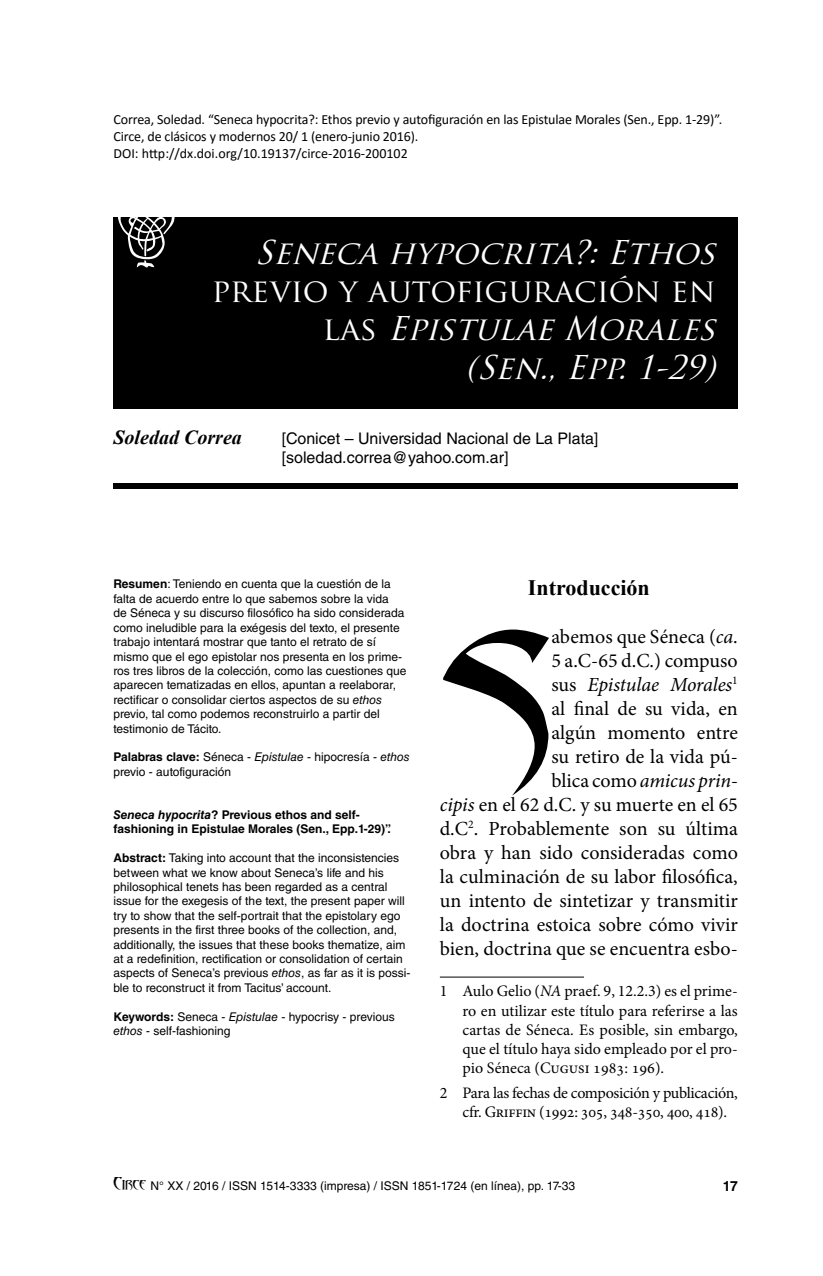
<style>
.page{position:relative;width:823px;height:1276px;background:#fff}
.page>*{position:absolute;margin:0;border:0;box-sizing:border-box;transform-origin:0 0}
.t1{font:194.4px "Abaddon";color:#000}
.t2{font:italic 32px "Trajan Pro";color:#fff}
.t3{font:32px "Trajan Pro";color:#fff}
.t4{font:700 22px "Times New Roman";color:#000}
.t5{font:20px/24px "Minion Pro";color:#000;text-align:right}
.t6{font:italic 700 20px "Times New Roman";color:#000}
.t7{font:16px/19.2px "Minion Pro";letter-spacing:-.01em;color:#000;text-align:justify}
.t8{font:16px/19.2px "Helvetica LT Std";color:#000}
.t9{font:14px/16.8px "Calibri";letter-spacing:-.01em;color:#000}
.t10{font:700 14px "Helvetica LT Std";color:#000}
.t11{font:12px/14.4px "Helvetica LT Std";color:#000}
.t12{font:700 12px/14.4px "Helvetica LT Std";color:#000}
.s1{font-style:normal}
.s2{font-weight:700}
.s3{font-style:italic}
.s4{font-family:"Abaddon";font-size:16px}
</style>
<div class="page">
<hr style="left:439px;top:976px;width:144px;height:1px;background:#000">
<div style="left:113px;top:217px;width:624px;height:192px;background:#000"></div>
<div style="left:113px;top:483px;width:624px;height:5px;background:#000"></div>
<svg style="left:118px;top:217px;width:56px;height:50px"></svg>
<p class="t9" style="left:113px;top:110px;width:610px">Correa, Soledad. “Seneca hypocrita?: Ethos previo y autofiguración en las Epistulae Morales (Sen., Epp. 1-29)”.<br>Circe, de clásicos y modernos 20/ 1 (enero-junio 2016).<br>DOI: http://dx.doi.org/10.19137/circe-2016-200102</p>
<h2 class="t2" style="left:255px;top:232px;width:472px">Senecahypocrita?:Ethos</h2>
<h2 class="t3" style="left:212px;top:270px;width:504px">PREVIO Y AUTOFIGURACIÓN EN</h2>
<h2 class="t2" style="left:322px;top:308px;width:404px"><span class="s1">L A S</span> EpistulaeMorales</h2>
<h2 class="t2" style="left:465px;top:347px;width:262px">(Sen.,Epp.1-29)</h2>
<h3 class="t6" style="left:113px;top:423px;width:130px">Soledad Correa</h3>
<h3 class="t8" style="left:281px;top:428px;width:318px">[Conicet – Universidad Nacional de La Plata] [soledad.correa@yahoo.com.ar]</h3>
<p class="t11" style="left:113px;top:577px;width:294px"><span class="s2">Resumen</span>: Teniendo en cuenta que la cuestión de la falta de acuerdo entre lo que sabemos sobre la vida<br>de Séneca y su discurso filosófico ha sido considerada como ineludible para la exégesis del texto, el presente trabajo intentará mostrar que tanto el retrato de sí mismo que el ego epistolar nos presenta en los prime&shy;ros tres libros de la colección, como las cuestiones que aparecen tematizadas en ellos, apuntan a reelaborar, rectificar o consolidar ciertos aspectos de su <span class="s3">ethos </span>previo, tal como podemos reconstruirlo a partir del testimonio de Tácito.</p>
<p class="t11" style="left:113px;top:750px;width:297px"><span class="s2">Palabras clave:</span> Séneca - <span class="s3">Epistulae</span> - hipocresía - <span class="s3">ethos </span>previo - autofiguración</p>
<p class="t12" style="left:113px;top:807px;width:279px"><span class="s3">Seneca hypocrita</span>? Previous ethos and self&shy;fashioning in Epistulae Morales (Sen., Epp.1-29)”.</p>
<p class="t11" style="left:113px;top:850px;width:298px"><span class="s2">Abstract:</span> Taking into account that the inconsistencies between what we know about Seneca’s life and his philosophical tenets has been regarded as a central issue for the exegesis of the text, the present paper will try to show that the self-portrait that the epistolary ego presents in the first three books of the collection, and, additionally, the issues that these books thematize, aim at a redefinition, rectification or consolidation of certain aspects of Seneca’s previous <span class="s3">ethos</span>, as far as it is possi&shy;ble to reconstruct it from Tacitus’ account.</p>
<p class="t11" style="left:113px;top:1009px;width:282px"><span class="s2">Keywords:</span> Seneca - <span class="s3">Epistulae</span> - hypocrisy - previous <span class="s3">ethos -</span> self-fashioning</p>
<h3 class="t4" style="left:527px;top:571px;width:123px">Introducción</h3>
<h1 class="t1" style="left:439px;top:606px;width:113px">S</h1>
<p class="t5" style="left:439px;top:624px;width:299px">abemos que Séneca (<span class="s3">ca</span>.<br>5 a.C-65 d.C.) compuso<br>sus <span class="s3">Epistulae Morales</span><sup>1<br></sup>al final de su vida, en<br>algún momento entre<br>su retiro de la vida pú-<br>blica como <span class="s3">amicus prin-<br>cipis</span> en el 62 d.C. y su muerte en el 65 d.C<sup>2</sup>. Probablemente son su última obra y han sido consideradas como la culminación de su labor filosófica, un intento de sintetizar y transmitir la doctrina estoica sobre cómo vivir bien, doctrina que se encuentra esbo-</p>
<h3 class="t7" style="left:462px;top:981px;width:276px;text-indent:-23px">1 Aulo Gelio (<span class="s3">NA</span> praef. 9, 12.2.3) es el prime&shy;ro en utilizar este título para referirse a las cartas de Séneca. Es posible, sin embargo, que el título haya sido empleado por el pro&shy;pio Séneca (Cugusi 1983: 196).</h3>
<h3 class="t7" style="left:462px;top:1083px;width:276px;text-indent:-23px">2 Para las fechas de composición y publicación, cfr. Griffin (1992: 305, 348-350, 400, 418).</h3>
<p class="t11" style="left:113px;top:1179px;width:463px"><span class="s4">Circe</span> N° XX / 2016 / ISSN 1514-3333 (impresa) / ISSN 1851-1724 (en línea), pp. 17-33</p>
<p class="t10" style="left:722px;top:1177px;width:17px">17</p>
</div>
